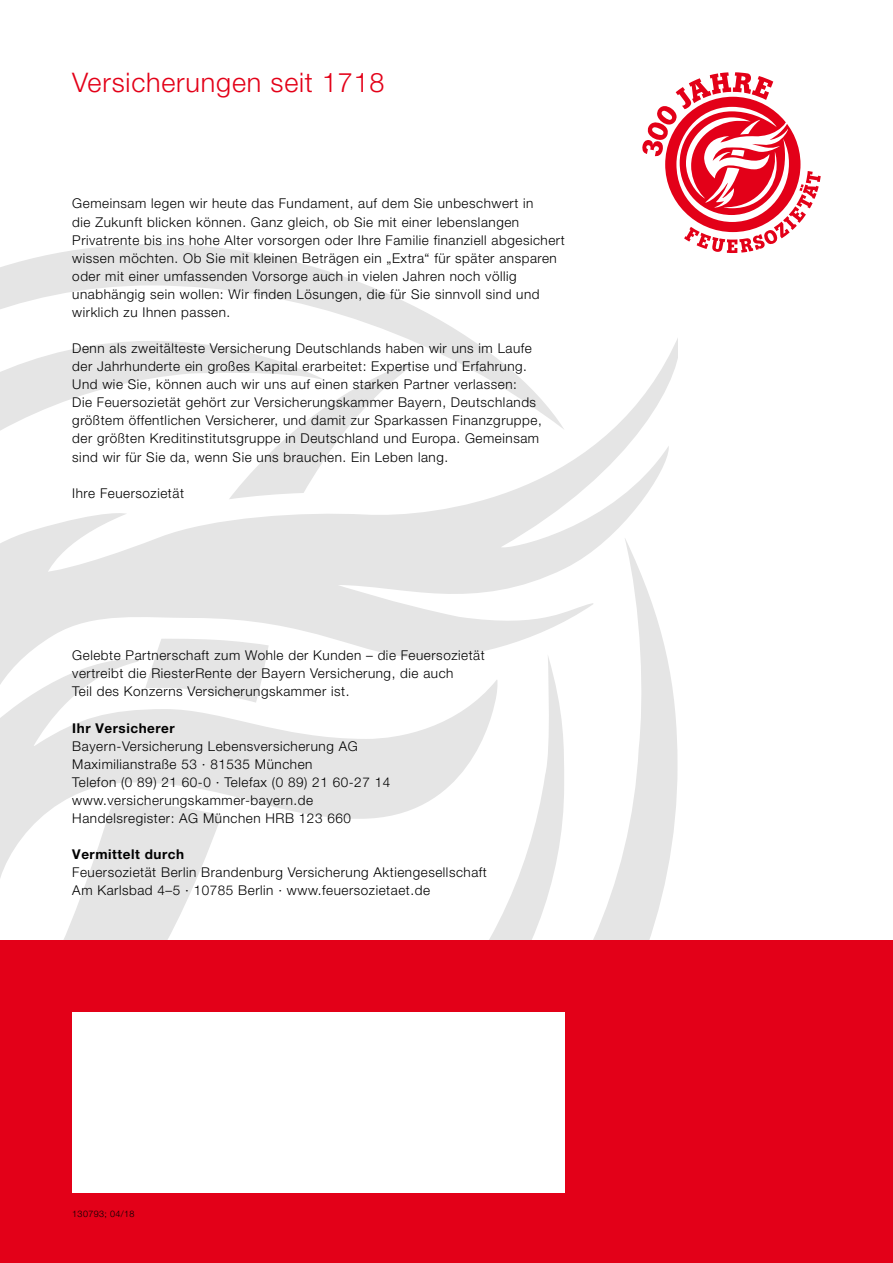
<style>
.page{position:relative;width:893px;height:1263px;background:#fff}
.page>*{position:absolute;margin:0;border:0;box-sizing:border-box;transform-origin:0 0}
.t1{font:300 27px "Helvetica Neue LT Pro";letter-spacing:.03em;color:#e30018}
.t2{font:300 13.5px/18.1px "Helvetica Neue LT Pro";letter-spacing:.04em;color:#000}
.t3{font:700 13.5px "Helvetica Neue LT Pro";letter-spacing:.04em;color:#000}
.t4{font:300 9px "Helvetica Neue LT Pro";letter-spacing:.04em;color:#000}
</style>
<div class="page">
<svg style="left:0;top:244px;width:677px;height:696px"></svg>
<div style="left:0;top:940px;width:893px;height:323px;background:#e30018"></div>
<div style="left:72px;top:1012px;width:493px;height:181px;background:#fff"></div>
<svg style="left:642px;top:72px;width:179px;height:181px"></svg>
<h1 class="t1" style="left:72px;top:65px;width:314px">Versicherungen seit 1718</h1>
<p class="t2" style="left:72px;top:194px;width:494px">Gemeinsam legen wir heute das Fundament, auf dem Sie unbeschwert in<br>die Zukunft blicken können. Ganz gleich, ob Sie mit einer lebenslangen Privatrente bis ins hohe Alter vorsorgen oder Ihre Familie finanziell abgesichert wissen möchten. Ob Sie mit kleinen Beträgen ein „Extra“ für später ansparen oder mit einer umfassenden Vorsorge auch in vielen Jahren noch völlig unabhängig sein wollen: Wir finden Lösungen, die für Sie sinnvoll sind und wirklich zu Ihnen passen.</p>
<p class="t2" style="left:72px;top:339px;width:471px">Denn als zweitälteste Versicherung Deutschlands haben wir uns im Laufe der Jahrhunderte ein großes Kapital erarbeitet: Expertise und Erfahrung.<br>Und wie Sie, können auch wir uns auf einen starken Partner verlassen:<br>Die Feuersozietät gehört zur Versicherungskammer Bayern, Deutschlands größtem öffentlichen Versicherer, und damit zur Sparkassen Finanzgruppe, der größten Kreditinstitutsgruppe in Deutschland und Europa. Gemeinsam sind wir für Sie da, wenn Sie uns brauchen. Ein Leben lang.</p>
<p class="t2" style="left:72px;top:483px;width:113px">Ihre Feuersozietät</p>
<p class="t2" style="left:72px;top:646px;width:414px">Gelebte Partnerschaft zum Wohle der Kunden – die Feuersozietät vertreibt die RiesterRente der Bayern Versicherung, die auch<br>Teil des Konzerns Versicherungskammer ist.</p>
<p class="t3" style="left:72px;top:719px;width:104px">Ihr Versicherer</p>
<p class="t2" style="left:72px;top:736px;width:319px">Bayern-Versicherung Lebensversicherung AG Maximilianstraße 53 · 81535 München<br>Telefon (0 89) 21 60-0 · Telefax (0 89) 21 60-27 14 www.versicherungskammer-bayern.de Handelsregister: AG München HRB 123 660</p>
<p class="t3" style="left:72px;top:846px;width:113px">Vermittelt durch</p>
<p class="t2" style="left:72px;top:863px;width:416px">Feuersozietät Berlin Brandenburg Versicherung Aktiengesellschaft<br>Am Karlsbad 4–5 · 10785 Berlin · www.feuersozietaet.de</p>
<p class="t4" style="left:72px;top:1208px;width:64px">130793; 04/18</p>
</div>
